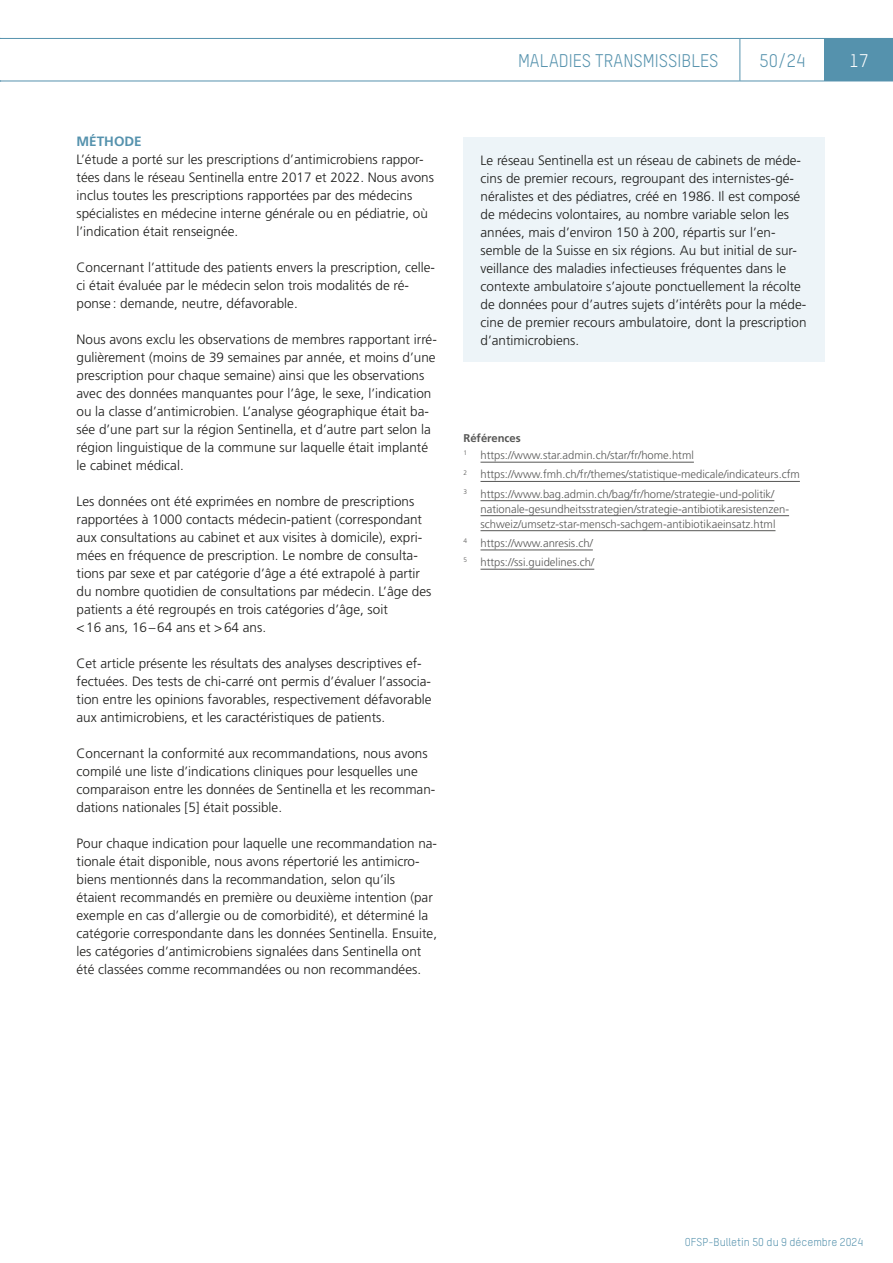
<style>
.page{position:relative;width:893px;height:1263px;background:#fff}
.page>*{position:absolute;margin:0;border:0;box-sizing:border-box;transform-origin:0 0}
.t1{font:18px "TSTAR";color:#5592ad}
.t2{font:18px "TSTAR";color:#fff}
.Text_Inhalte_Lauftext_Normal{font:300 13.5px/18px "Frutiger LT Std";color:#1d1d1b}
.Text_Inhalte_Infobox_Lauftext{font:300 13.5px/18px "Frutiger LT Std";color:#1d1d1b}
.Text_Inhalte_Titel_Ebene_2{font:700 13.5px "Frutiger LT Std";color:#5592ad}
.Text_Inhalte_Lauftext_Klein_Referenzen{font:300 11.25px/15px "Frutiger LT Std";color:#575756}
.t3{font:11.25px "TSTAR";color:#5592ad}
.Text_Inhalte_Lauftext_Klein_Titel_H2{font:700 11.25px "Frutiger LT Std";color:#575756}
</style>
<div class="page">
<div style="left:825px;top:38px;width:68px;height:43px;background:#5592ad"></div>
<hr style="left:0;top:38px;width:740px;height:1px;background:#5592ad">
<hr style="left:740px;top:38px;width:85px;height:1px;background:#5592ad">
<hr style="left:740px;top:39px;width:1px;height:42px;background:#5592ad">
<hr style="left:0;top:81px;width:740px;height:1px;background:#5592ad">
<hr style="left:740px;top:81px;width:85px;height:1px;background:#5592ad">
<hr style="left:825px;top:81px;width:68px;height:1px;background:#5592ad">
<div style="left:463px;top:137px;width:362px;height:225px;background:#edf4f8"></div>
<hr style="left:480px;top:462px;width:214px;height:1px;background:#575756">
<hr style="left:480px;top:481px;width:320px;height:1px;background:#575756">
<hr style="left:480px;top:500px;width:294px;height:1px;background:#575756">
<hr style="left:480px;top:515px;width:309px;height:1px;background:#575756">
<hr style="left:480px;top:530px;width:295px;height:1px;background:#575756">
<hr style="left:480px;top:550px;width:113px;height:1px;background:#575756">
<hr style="left:480px;top:569px;width:114px;height:1px;background:#575756">
<h3 class="Text_Inhalte_Titel_Ebene_2" style="left:77px;top:133px;width:67px">MÉTHODE</h3>
<p class="Text_Inhalte_Lauftext_Normal" style="left:77px;top:150px;width:359px">L’étude a porté sur les prescriptions d’antimicrobiens rappor&shy;tées dans le réseau Sentinella entre 2017 et 2022. Nous avons inclus toutes les prescriptions rapportées par des médecins spécialistes en médecine interne générale ou en pédiatrie, où l’indication était renseignée.</p>
<p class="Text_Inhalte_Lauftext_Normal" style="left:77px;top:258px;width:360px">Concernant l’attitude des patients envers la prescription, celle&shy;ci était évaluée par le médecin selon trois modalités de ré&shy;ponse: demande, neutre, défavorable.</p>
<p class="Text_Inhalte_Lauftext_Normal" style="left:77px;top:330px;width:362px">Nous avons exclu les observations de membres rapportant irré&shy;gulièrement (moins de 39 semaines par année, et moins d’une prescription pour chaque semaine) ainsi que les observations avec des données manquantes pour l’âge, le sexe, l’indication ou la classe d’antimicrobien. L’analyse géographique était ba&shy;sée d’une part sur la région Sentinella, et d’autre part selon la région linguistique de la commune sur laquelle était implanté le cabinet médical.</p>
<p class="Text_Inhalte_Lauftext_Normal" style="left:77px;top:492px;width:356px">Les données ont été exprimées en nombre de prescriptions rapportées à 1000 contacts médecin-patient (correspondant aux consultations au cabinet et aux visites à domicile), expri&shy;mées en fréquence de prescription. Le nombre de consulta&shy;tions par sexe et par catégorie d’âge a été extrapolé à partir du nombre quotidien de consultations par médecin. L’âge des patients a été regroupés en trois catégories d’âge, soit<br>&lt;16 ans, 16–64 ans et &gt;64 ans.</p>
<p class="Text_Inhalte_Lauftext_Normal" style="left:77px;top:654px;width:357px">Cet article présente les résultats des analyses descriptives ef&shy;fectuées. Des tests de chi-carré ont permis d’évaluer l’associa&shy;tion entre les opinions favorables, respectivement défavorable aux antimicrobiens, et les caractéristiques de patients.</p>
<p class="Text_Inhalte_Lauftext_Normal" style="left:77px;top:744px;width:360px">Concernant la conformité aux recommandations, nous avons compilé une liste d’indications cliniques pour lesquelles une comparaison entre les données de Sentinella et les recomman&shy;dations nationales [5] était possible.</p>
<p class="Text_Inhalte_Lauftext_Normal" style="left:77px;top:834px;width:362px">Pour chaque indication pour laquelle une recommandation na&shy;tionale était disponible, nous avons répertorié les antimicro&shy;biens mentionnés dans la recommandation, selon qu’ils étaient recommandés en première ou deuxième intention (par exemple en cas d’allergie ou de comorbidité), et déterminé la catégorie correspondante dans les données Sentinella. Ensuite, les catégories d’antimicrobiens signalées dans Sentinella ont été classées comme recommandées ou non recommandées.</p>
<h1 class="t1" style="left:518px;top:49px;width:202px">MALADIES TRANSMISSIBLES</h1>
<h1 class="t1" style="left:759px;top:49px;width:48px">50/24</h1>
<h1 class="t2" style="left:850px;top:49px;width:20px">17</h1>
<p class="Text_Inhalte_Infobox_Lauftext" style="left:480px;top:151px;width:328px">Le réseau Sentinella est un réseau de cabinets de méde&shy;cins de premier recours, regroupant des internistes-gé&shy;néralistes et des pédiatres, créé en 1986. Il est composé de médecins volontaires, au nombre variable selon les années, mais d’environ 150 à 200, répartis sur l’en&shy;semble de la Suisse en six régions. Au but initial de sur&shy;veillance des maladies infectieuses fréquentes dans le contexte ambulatoire s’ajoute ponctuellement la récolte de données pour d’autres sujets d’intérêts pour la méde&shy;cine de premier recours ambulatoire, dont la prescription d’antimicrobiens.</p>
<h3 class="Text_Inhalte_Lauftext_Klein_Titel_H2" style="left:463px;top:431px;width:59px">Références</h3>
<p class="Text_Inhalte_Lauftext_Klein_Referenzen" style="left:463px;top:448px;width:232px"><sup>1</sup> https://www.star.admin.ch/star/fr/home.html</p>
<p class="Text_Inhalte_Lauftext_Klein_Referenzen" style="left:463px;top:467px;width:338px"><sup>2</sup> https://www.fmh.ch/fr/themes/statistique-medicale/indicateurs.cfm</p>
<p class="Text_Inhalte_Lauftext_Klein_Referenzen" style="left:480px;top:486px;width:310px;text-indent:-17px"><sup>3</sup> https://www.bag.admin.ch/bag/fr/home/strategie-und-politik/ nationale-gesundheitsstrategien/strategie-antibiotikaresistenzen&shy;schweiz/umsetz-star-mensch-sachgem-antibiotikaeinsatz.html</p>
<p class="Text_Inhalte_Lauftext_Klein_Referenzen" style="left:463px;top:536px;width:131px"><sup>4</sup> https://www.anresis.ch/</p>
<p class="Text_Inhalte_Lauftext_Klein_Referenzen" style="left:463px;top:555px;width:132px"><sup>5</sup> https://ssi.guidelines.ch/</p>
<p class="t3" style="left:685px;top:1235px;width:180px">OFSP-Bulletin 50 du 9 décembre 2024</p>
</div>
